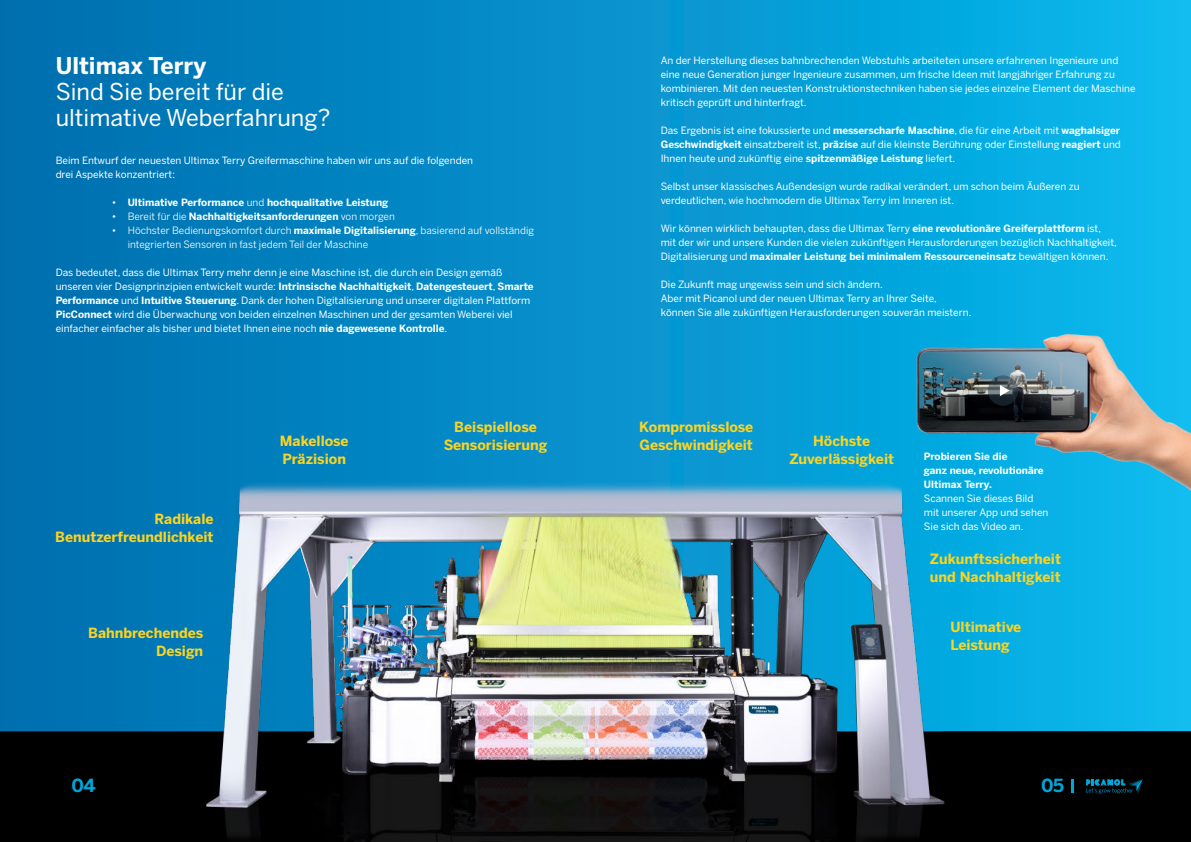
<style>
.page{position:relative;width:1191px;height:842px;background:#fff}
.page>*{position:absolute;margin:0;border:0;box-sizing:border-box;transform-origin:0 0}
.t1{font:23px/26px "Benton Sans";color:#fff}
.t2{font:700 23px "Benton Sans";color:#fff}
.t3{font:700 18px "Benton Sans";color:#00a5da}
.t4{font:700 14px/18px "Benton Sans";color:#fcd421}
.t5{font:10px/14px "Benton Sans";color:#fff}
.t6{font:700 10px/14px "Benton Sans";color:#fff}
.t7{font:10px/14px "Benton Sans";color:#fff}
.s1{font-weight:400}
.s2{font-style:inherit}
.s3{font-weight:700}
</style>
<div class="page">
<div style="left:0;top:0;width:595px;height:842px;background:linear-gradient(to right,#006eae,#0692ce)"></div>
<img style="left:0;top:96px;width:595px;height:746px">
<svg style="left:595px;top:0;width:596px;height:842px;background:#2291b8"></svg>
<img style="left:889px;top:299px;width:302px;height:226px">
<svg style="left:987px;top:375px;width:31px;height:31px"></svg>
<svg style="left:1000px;top:385px;width:9px;height:11px"></svg>
<svg style="left:1086px;top:779px;width:56px;height:15px"></svg>
<svg style="left:1071px;top:779px;width:2px;height:13px"></svg>
<h1 class="t2" style="left:56px;top:52px;width:152px">Ultimax Terry</h1>
<h1 class="t1" style="left:56px;top:79px;width:276px">Sind Sie bereit für die ultimative Weberfahrung?</h1>
<p class="t5" style="left:56px;top:154px;width:419px">Beim Entwurf der neuesten Ultimax Terry Greifermaschine haben wir uns auf die folgenden drei Aspekte konzentriert:</p>
<p class="t6" style="left:112px;top:196px;width:278px"><span class="s1">•</span> Ultimative Performance <span class="s1">und</span> hochqualitative Leistung</p>
<p class="t6" style="left:112px;top:210px;width:285px"><span class="s1">•</span> <span class="s1">Bereit für die</span> Nachhaltigkeitsanforderungen <span class="s1">von morgen</span></p>
<p class="t7" style="left:128px;top:224px;width:408px;text-indent:-16px"><span class="s2">•</span> Höchster Bedienungskomfort durch <span class="s3">maximale Digitalisierung</span>, basierend auf vollständig integrierten Sensoren in fast jedem Teil der Maschine</p>
<p class="t5" style="left:56px;top:266px;width:479px">Das bedeutet, dass die Ultimax Terry mehr denn je eine Maschine ist, die durch ein Design gemäß unseren vier Designprinzipien entwickelt wurde: <span class="s3">Intrinsische Nachhaltigkeit</span>, <span class="s3">Datengesteuert</span>, <span class="s3">Smarte Performance</span> und <span class="s3">Intuitive Steuerung</span>. Dank der hohen Digitalisierung und unserer digitalen Plattform <span class="s3">PicConnect</span> wird die Überwachung von beiden einzelnen Maschinen und der gesamten Weberei viel einfacher einfacher als bisher und bietet Ihnen eine noch <span class="s3">nie dagewesene Kontrolle</span>.</p>
<h3 class="t4" style="left:55px;top:510px;width:160px;text-align:right">Radikale<br>Benutzerfreundlichkeit</h3>
<h3 class="t4" style="left:88px;top:624px;width:116px;text-align:right">Bahnbrechendes<br>Design</h3>
<h3 class="t4" style="left:280px;top:432px;width:70px">Makellose<br>Präzision</h3>
<h3 class="t4" style="left:444px;top:418px;width:105px;text-align:center">Beispiellose<br>Sensorisierung</h3>
<p class="t5" style="left:660px;top:54px;width:476px">An der Herstellung dieses bahnbrechenden Webstuhls arbeiteten unsere erfahrenen Ingenieure und eine neue Generation junger Ingenieure zusammen, um frische Ideen mit langjähriger Erfahrung zu kombinieren. Mit den neuesten Konstruktionstechniken haben sie jedes einzelne Element der Maschine kritisch geprüft und hinterfragt.</p>
<p class="t5" style="left:660px;top:124px;width:461px;text-align:justify">Das Ergebnis ist eine fokussierte und <span class="s3">messerscharfe Maschine</span>, die für eine Arbeit mit <span class="s3">waghalsiger Geschwindigkeit</span> einsatzbereit ist, <span class="s3">präzise</span> auf die kleinste Berührung oder Einstellung <span class="s3">reagiert</span> und Ihnen heute und zukünftig eine <span class="s3">spitzenmäßige Leistung</span> liefert.</p>
<p class="t5" style="left:660px;top:180px;width:420px">Selbst unser klassisches Außendesign wurde radikal verändert, um schon beim Äußeren zu verdeutlichen, wie hochmodern die Ultimax Terry im Inneren ist.</p>
<p class="t5" style="left:660px;top:222px;width:458px">Wir können wirklich behaupten, dass die Ultimax Terry <span class="s3">eine revolutionäre Greiferplattform</span> ist, mit der wir und unsere Kunden die vielen zukünftigen Herausforderungen bezüglich Nachhaltigkeit,<br>Digitalisierung und <span class="s3">maximaler Leistung bei minimalem Ressourceneinsatz</span> bewältigen können.</p>
<p class="t5" style="left:660px;top:278px;width:312px">Die Zukunft mag ungewiss sein und sich ändern.<br>Aber mit Picanol und der neuen Ultimax Terry an Ihrer Seite, können Sie alle zukünftigen Herausforderungen souverän meistern.</p>
<h3 class="t4" style="left:639px;top:418px;width:116px">Kompromisslose<br>Geschwindigkeit</h3>
<h3 class="t4" style="left:789px;top:432px;width:106px;text-align:center">Höchste<br>Zuverlässigkeit</h3>
<p class="t6" style="left:924px;top:450px;width:121px">Probieren Sie die<br>ganz neue, revolutionäre<br>Ultimax Terry.</p>
<p class="t5" style="left:924px;top:492px;width:126px">Scannen Sie dieses Bild mit unserer App und sehen<br>Sie sich das Video an.</p>
<h3 class="t4" style="left:930px;top:550px;width:132px">Zukunftssicherheit und Nachhaltigkeit</h3>
<h3 class="t4" style="left:950px;top:618px;width:72px">Ultimative<br>Leistung</h3>
<h2 class="t3" style="left:72px;top:775px;width:25px">04</h2>
<h2 class="t3" style="left:1041px;top:775px;width:24px">05</h2>
</div>
